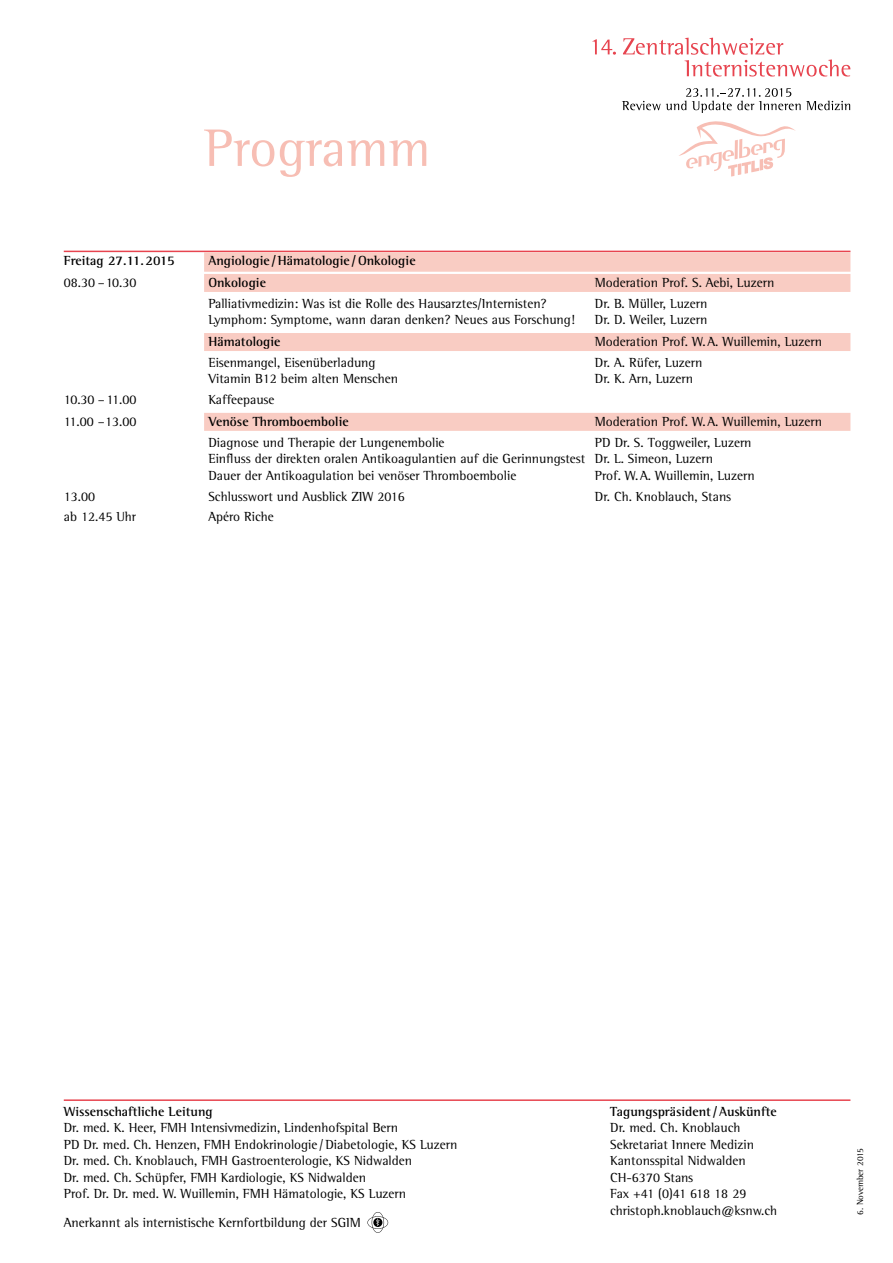
<style>
.page{position:relative;width:893px;height:1263px;background:#fff}
.page>*{position:absolute;margin:0;border:0;box-sizing:border-box;transform-origin:0 0}
.t1{font:54px "Rotis Semi Serif";color:#f7beb4}
.t2{font:13.5px/16.5px "Rotis Semi Serif";color:#000}
.t3{font:700 13.5px "Rotis Semi Serif";color:#000}
.t4{font:9px "Rotis Semi Serif";color:#000}
</style>
<div class="page">
<hr style="left:64px;top:1099px;width:786px;height:2px;background:#e7444f">
<svg style="left:367px;top:1212px;width:21px;height:21px"></svg>
<hr style="left:64px;top:251px;width:786px;height:1px;background:#e7444f">
<div style="left:204px;top:252px;width:646px;height:20px;background:#f9ccc3"></div>
<div style="left:204px;top:274px;width:646px;height:18px;background:#f9ccc3"></div>
<div style="left:204px;top:333px;width:646px;height:18px;background:#f9ccc3"></div>
<div style="left:204px;top:413px;width:646px;height:18px;background:#f9ccc3"></div>
<svg style="left:592px;top:39px;width:24px;height:16px"></svg>
<svg style="left:623px;top:38px;width:227px;height:39px"></svg>
<svg style="left:622px;top:88px;width:228px;height:89px"></svg>
<h1 class="t1" style="left:204px;top:116px;width:228px">Programm</h1>
<p class="t3" style="left:64px;top:253px;width:113px">Freitag 27.11.2015</p>
<p class="t3" style="left:208px;top:253px;width:209px">Angiologie /Hämatologie /Onkologie</p>
<p class="t2" style="left:64px;top:274px;width:74px">08.30 –10.30</p>
<p class="t3" style="left:208px;top:274px;width:59px">Onkologie</p>
<p class="t2" style="left:595px;top:274px;width:181px">Moderation Prof. S. Aebi, Luzern</p>
<p class="t2" style="left:208px;top:295px;width:340px">Palliativmedizin: Was ist die Rolle des Hausarztes/Internisten?</p>
<p class="t2" style="left:595px;top:295px;width:114px">Dr. B. Müller, Luzern</p>
<p class="t2" style="left:208px;top:312px;width:368px">Lymphom: Symptome, wann daran denken? Neues aus Forschung!</p>
<p class="t2" style="left:595px;top:312px;width:114px">Dr. D. Weiler, Luzern</p>
<p class="t3" style="left:208px;top:334px;width:74px">Hämatologie</p>
<p class="t2" style="left:595px;top:333px;width:229px">Moderation Prof. W.A. Wuillemin, Luzern</p>
<p class="t2" style="left:208px;top:354px;width:169px">Eisenmangel, Eisenüberladung</p>
<p class="t2" style="left:595px;top:354px;width:109px">Dr. A. Rüfer, Luzern</p>
<p class="t2" style="left:208px;top:371px;width:191px">Vitamin B12 beim alten Menschen</p>
<p class="t2" style="left:595px;top:371px;width:100px">Dr. K. Arn, Luzern</p>
<p class="t2" style="left:64px;top:391px;width:74px">10.30 –11.00</p>
<p class="t2" style="left:208px;top:391px;width:68px">Kaffeepause</p>
<p class="t2" style="left:64px;top:413px;width:74px">11.00 –13.00</p>
<p class="t3" style="left:208px;top:413px;width:142px">Venöse Thromboembolie</p>
<p class="t2" style="left:595px;top:413px;width:229px">Moderation Prof. W.A. Wuillemin, Luzern</p>
<p class="t2" style="left:208px;top:434px;width:238px">Diagnose und Therapie der Lungenembolie</p>
<p class="t2" style="left:208px;top:434px;width:545px;text-indent:386px">PD Dr. S. Toggweiler, Luzern<br>Einfluss der direkten oralen Antikoagulantien auf die Gerinnungstest Dr. L. Simeon, Luzern<br>Dauer der Antikoagulation bei venöser Thromboembolie</p>
<p class="t2" style="left:595px;top:467px;width:161px">Prof. W.A. Wuillemin, Luzern</p>
<p class="t2" style="left:64px;top:488px;width:33px">13.00</p>
<p class="t2" style="left:208px;top:488px;width:198px">Schlusswort und Ausblick ZIW 2016</p>
<p class="t2" style="left:595px;top:488px;width:138px">Dr. Ch. Knoblauch, Stans</p>
<p class="t2" style="left:64px;top:508px;width:74px">ab 12.45 Uhr</p>
<p class="t2" style="left:208px;top:508px;width:67px">Apéro Riche</p>
<p class="t3" style="left:64px;top:1103px;width:151px">Wissenschaftliche Leitung</p>
<p class="t2" style="left:64px;top:1119px;width:395px">Dr. med. K. Heer, FMH Intensivmedizin, Lindenhofspital Bern<br>PD Dr. med. Ch. Henzen, FMH Endokrinologie /Diabetologie, KS Luzern Dr. med. Ch. Knoblauch, FMH Gastroenterologie, KS Nidwalden<br>Dr. med. Ch. Schüpfer, FMH Kardiologie, KS Nidwalden<br>Prof. Dr. Dr. med. W. Wuillemin, FMH Hämatologie, KS Luzern</p>
<p class="t2" style="left:64px;top:1214px;width:299px">Anerkannt als internistische Kernfortbildung der SGIM</p>
<p class="t3" style="left:610px;top:1103px;width:168px">Tagungspräsident/Auskünfte</p>
<p class="t2" style="left:610px;top:1119px;width:169px">Dr. med. Ch. Knoblauch<br>Sekretariat Innere Medizin<br>Kantonsspital Nidwalden<br>CH-6370 Stans<br>Fax +41 (0)41 618 18 29 christoph.knoblauch@ksnw.ch</p>
<p class="t4" style="left:855px;top:1215px;width:69px;rotate:-90deg">6. November 2015</p>
</div>
